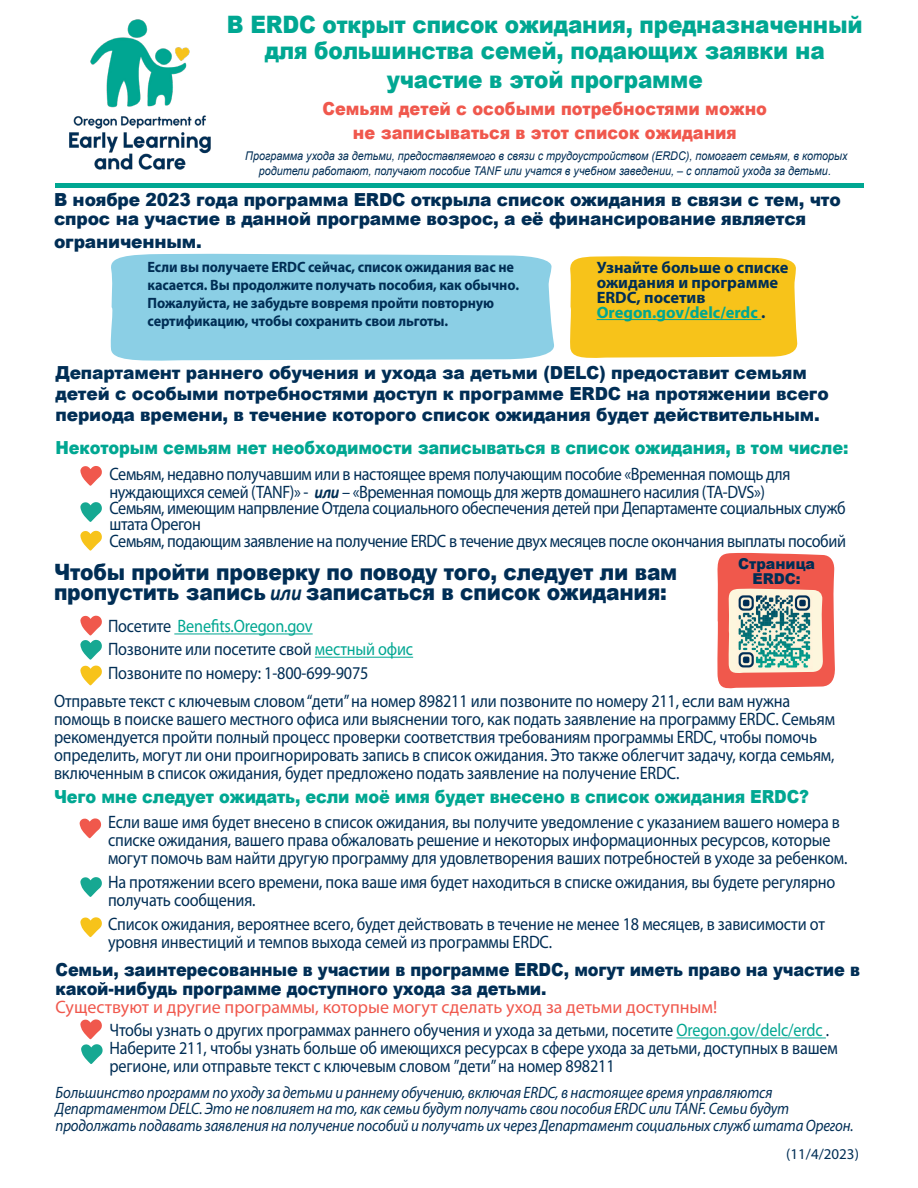
<style>
.page{position:relative;width:918px;height:1188px;background:#fff}
.page>*{position:absolute;margin:0;border:0;box-sizing:border-box;transform-origin:0 0}
.t1{font:900 24px/25.5px "Arial";letter-spacing:-.01em;color:#00a792;text-align:center;scale:.9 1}
.List_Paragraph{font:900 22.5px/20.2px "Arial";letter-spacing:-.01em;color:#002e55;scale:.9 1}
.List_Paragraph-2{font:18px/18px "Myriad Pro";letter-spacing:-.01em;color:#002e55;scale:.9 1}
.List_Paragraph-3{font:900 18px/21px "Arial";letter-spacing:-.01em;color:#002e55;scale:.95 1}
.List_Paragraph-4{font:900 18px "Arial";letter-spacing:-.01em;color:#00a792;scale:.9 1}
.List_Paragraph-5{font:900 18px/18.9px "Arial";letter-spacing:-.01em;color:#002e55;scale:.9 1}
.t2{font:900 18px/24px "Arial";color:#f0584d;text-align:center;scale:.9 1}
.List_Paragraph-6{font:18px "Myriad Pro";color:#f0584d}
.List_Paragraph-7{font:18px "Myriad Pro";letter-spacing:-.01em;color:#00a792;scale:.9 1}
.List_Paragraph-8{font:italic 16.5px/16.5px "Myriad Pro";letter-spacing:-.01em;color:#002e55;scale:.9 1}
.List_Paragraph-9{font:700 16.5px/14.9px "Myriad Pro";color:#002e55}
.List_Paragraph-10{font:700 16.5px "Myriad Pro";color:#00a792}
.List_Paragraph-11{font:700 15px/18px "Myriad Pro";letter-spacing:-.01em;color:#002e55;scale:.95 1}
.t3{font:900 15px/15px "Arial";color:#002e55;text-align:center;scale:.95 1}
.List_Paragraph-12{font:15px "Myriad Pro";color:#002e55}
.t4{font:italic 12px/15px "Arial";color:#002e55;text-align:center;scale:.9 1}
.s1{color:#002e55}
.s2{font-family:"Calibri";font-weight:700;font-style:italic}
.s3{color:#00a792}
</style>
<div class="page">
<hr style="left:174px;top:634px;width:139px;height:1px;background:#00a792">
<hr style="left:315px;top:657px;width:98px;height:1px;background:#00a792">
<hr style="left:676px;top:1038px;width:150px;height:1px;background:#00a792">
<img style="left:69px;top:19px;width:142px;height:151px">
<svg style="left:80px;top:466px;width:22px;height:20px"></svg>
<svg style="left:79px;top:818px;width:23px;height:20px"></svg>
<svg style="left:80px;top:502px;width:22px;height:20px"></svg>
<svg style="left:80px;top:877px;width:22px;height:20px"></svg>
<svg style="left:80px;top:1019px;width:23px;height:45px"></svg>
<svg style="left:80px;top:530px;width:22px;height:21px"></svg>
<svg style="left:80px;top:615px;width:22px;height:71px"></svg>
<svg style="left:80px;top:917px;width:22px;height:20px"></svg>
<svg style="left:717px;top:553px;width:118px;height:136px;background:#f37f72"></svg>
<img style="left:736px;top:595px;width:77px;height:75px">
<div style="left:110px;top:253px;width:444px;height:108px;background:#8bcfe5"></div>
<div style="left:570px;top:256px;width:228px;height:102px;background:#f7c31a"></div>
<hr style="left:597px;top:319px;width:164px;height:1px;background:#00a792">
<div style="left:56px;top:183px;width:808px;height:5px;background:#00a792"></div>
<p class="t1" style="left:227px;top:11px;width:708px">В ERDC открыт список ожидания, предназначенный для большинства семей, подающих заявки на</p>
<p class="t1" style="left:387px;top:66px;width:352px">участие в этой программе</p>
<p class="t2" style="left:323px;top:96px;width:495px">Семьям детей с особыми потребностями можно не записываться в этот список ожидания</p>
<p class="t4" style="left:245px;top:148px;width:671px">Программа ухода за детьми, предоставляемого в связи с трудоустройством (ERDC), помогает семьям, в которых родители работают, получают пособие TANF или учатся в учебном заведении, – с оплатой ухода за детьми.</p>
<p class="List_Paragraph-3" style="left:54px;top:189px;width:830px;line-height:19.5px">В ноябре 2023 года программа ERDC открыла список ожидания в связи с тем, что спрос на участие в данной программе возрос, а её финансирование является</p>
<p class="List_Paragraph-3" style="left:54px;top:230px;width:157px">ограниченным.</p>
<p class="List_Paragraph-11" style="left:148px;top:258px;width:393px">Если вы получаете ERDC сейчас, список ожидания вас не касается. Вы продолжите получать пособия, как обычно.<br>Пожалуйста, не забудьте вовремя пройти повторную сертификацию, чтобы сохранить свои льготы.</p>
<p class="List_Paragraph-9" style="left:597px;top:260px;width:193px">Узнайте больше о списке ожидания и программе<br>ERDC, посетив</p>
<p class="List_Paragraph-10" style="left:597px;top:302px;width:170px">Oregon.gov/delc/erdc <span class="s1">.</span></p>
<p class="List_Paragraph-3" style="left:56px;top:362px;width:816px">Департамент раннего обучения и ухода за детьми (DELC) предоставит семьям детей с особыми потребностями доступ к программе ERDC на протяжении всего периода времени, в течение которого список ожидания будет действительным.</p>
<p class="List_Paragraph-4" style="left:56px;top:434px;width:882px">Некоторым семьям нет необходимости записываться в список ожидания, в том числе:</p>
<p class="List_Paragraph-2" style="left:110px;top:465px;width:758px">Семьям, недавно получавшим или в настоящее время получающим пособие «Временная помощь для нуждающихся семей (TANF)» - <span class="s2">или</span> – «Временная помощь для жертв домашнего насилия (TA-DVS»)</p>
<p class="List_Paragraph-2" style="left:110px;top:500px;width:819px;line-height:16.2px">Семьям, имеющим напрвление Отдела социального обеспечения детей при Департаменте социальных служб штата Орегон</p>
<p class="List_Paragraph-2" style="left:110px;top:531px;width:820px">Семьям, подающим заявление на получение ERDC в течение двух месяцев после окончания выплаты пособий</p>
<p class="List_Paragraph" style="left:54px;top:561px;width:694px">Чтобы пройти проверку по поводу того, следует ли вам пропустить запись <span class="s2">или</span> записаться в список ожидания:</p>
<p class="List_Paragraph-7" style="left:108px;top:615px;width:229px"><span class="s1">Посетите</span> Benefits.Oregon.gov</p>
<p class="List_Paragraph-2" style="left:108px;top:640px;width:341px">Позвоните или посетите свой <span class="s3">местный офис</span></p>
<p class="List_Paragraph-2" style="left:108px;top:663px;width:291px">Позвоните по номеру: 1-800-699-9075</p>
<p class="List_Paragraph-2" style="left:54px;top:692px;width:869px">Отправьте текст с ключевым словом “дети” на номер 898211 или позвоните по номеру 211, если вам нужна помощь в поиске вашего местного офиса или выяснении того, как подать заявление на программу ERDC. Семьям рекомендуется пройти полный процесс проверки соответствия требованиям программы ERDC, чтобы помочь определить, могут ли они проигнорировать запись в список ожидания. Это также облегчит задачу, когда семьям, включенным в список ожидания, будет предложено подать заявление на получение ERDC.</p>
<p class="t3" style="left:738px;top:556px;width:82px">Страница<br>ERDC:</p>
<p class="List_Paragraph-4" style="left:54px;top:784px;width:840px">Чего мне следует ожидать, если моё имя будет внесено в список ожидания ERDC?</p>
<p class="List_Paragraph-2" style="left:108px;top:813px;width:823px">Если ваше имя будет внесено в список ожидания, вы получите уведомление с указанием вашего номера в списке ожидания, вашего права обжаловать решение и некоторых информационных ресурсов, которые могут помочь вам найти другую программу для удовлетворения ваших потребностей в уходе за ребенком.</p>
<p class="List_Paragraph-2" style="left:108px;top:873px;width:810px">На протяжении всего времени, пока ваше имя будет находиться в списке ожидания, вы будете регулярно получать сообщения.</p>
<p class="List_Paragraph-2" style="left:108px;top:915px;width:798px">Список ожидания, вероятнее всего, будет действовать в течение не менее 18 месяцев, в зависимости от уровня инвестиций и темпов выхода семей из программы ERDC.</p>
<p class="List_Paragraph-5" style="left:56px;top:960px;width:895px">Семьи, заинтересованные в участии в программе ERDC, могут иметь право на участие в какой-нибудь программе доступного ухода за детьми.</p>
<p class="List_Paragraph-6" style="left:56px;top:996px;width:663px">Существуют и другие программы, которые могут сделать уход за детьми доступным!</p>
<p class="List_Paragraph-2" style="left:110px;top:1021px;width:811px">Чтобы узнать о других программах раннего обучения и ухода за детьми, посетите <span class="s3">Oregon.gov/delc/erdc</span> .<br>Наберите 211, чтобы узнать больше об имеющихся ресурсах в сфере ухода за детьми, доступных в вашем регионе, или отправьте текст с ключевым словом ”дети” на номер 898211</p>
<p class="List_Paragraph-8" style="left:56px;top:1084px;width:888px">Большинство программ по уходу за детьми и раннему обучению, включая ERDC, в настоящее время управляются<br>Департаментом DELC. Это не повлияет на то, как семьи будут получать свои пособия ERDC или TANF. Семьи будут продолжать подавать заявления на получение пособий и получать их через Департамент социальных служб штата Орегон.</p>
<p class="List_Paragraph-12" style="left:786px;top:1145px;width:74px">(11/4/2023)</p>
</div>
